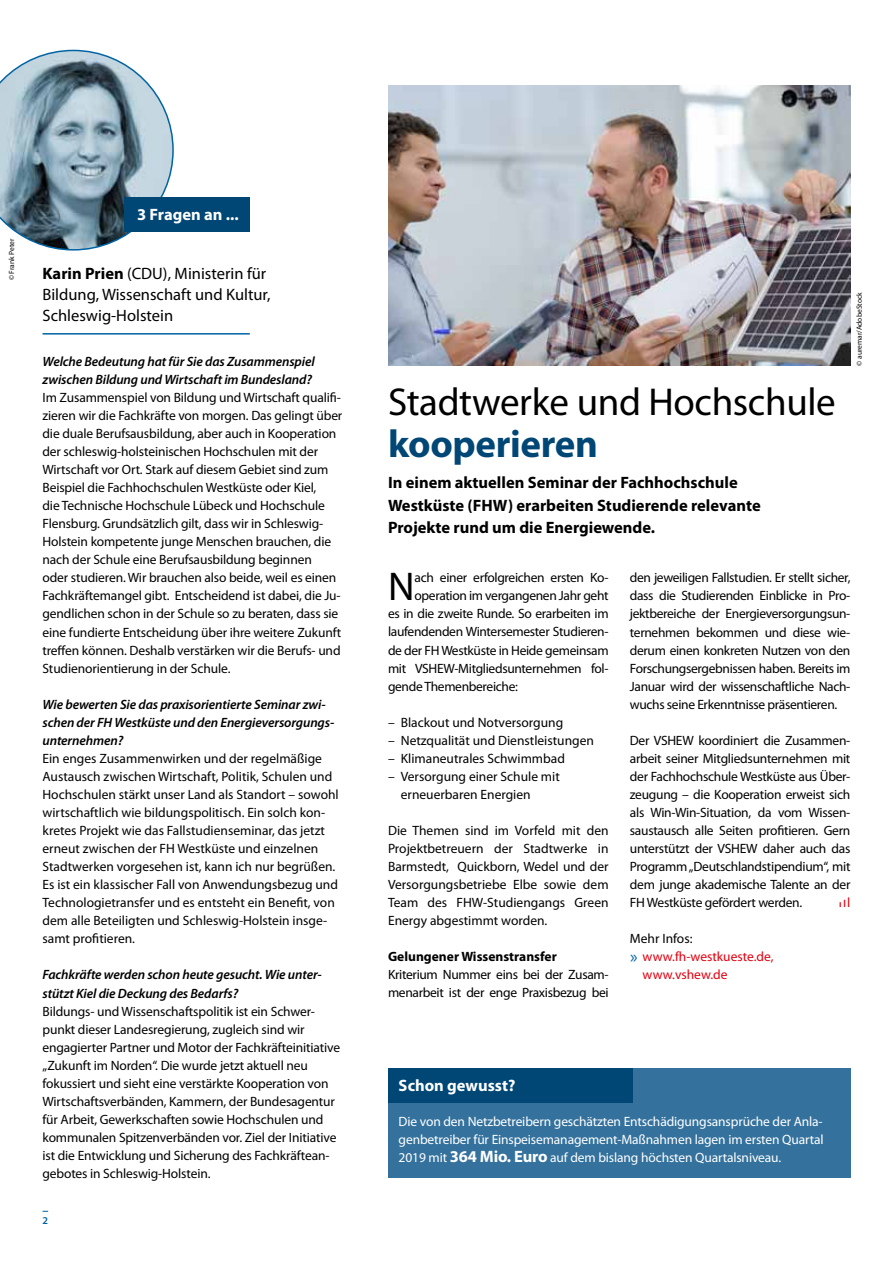
<style>
.page{position:relative;width:893px;height:1263px;background:#fff}
.page>*{position:absolute;margin:0;border:0;box-sizing:border-box;transform-origin:0 0}
.t1{font:40.2px "Myriad Pro";color:#000}
.t2{font:39px "Myriad Pro";letter-spacing:-.01em;color:#000}
.t3{font:700 39px "Myriad Pro";letter-spacing:-.01em;color:#004776}
.t4{font:700 16.5px/22.5px "Myriad Pro";color:#000}
.t5{font:16.5px/21px "Myriad Pro";color:#000}
.t6{font:700 16.5px "Myriad Pro";color:#fff}
.t7{font:13.5px/18px "Myriad Pro";letter-spacing:-.01em;color:#000}
.t8{font:italic 600 13.5px/18px "Myriad Pro";letter-spacing:-.01em;color:#000}
.t9{font:13.5px/18px "Myriad Pro";letter-spacing:-.01em;color:#fff;text-align:justify}
.t10{font:13.5px "Myriad Pro";color:#e3000f}
.t11{font:700 13.5px "Myriad Pro";color:#000}
.t12{font:600 10.5px "Myriad Pro";color:#0063a3}
.t13{font:7.5px "Myriad Pro";color:#000}
.t14{font:6.75px "Myriad Pro";color:#e3000f;scale:2 1}
.s1{font-weight:700}
.s2{font-size:10.2px}
.s3{font-size:13.5px}
.s4{font-size:18px;color:#0063a3}
.s5{font-weight:700;font-size:16.5px}
</style>
<div class="page">
<div style="left:388px;top:1069px;width:462px;height:109px;background:#34729d"></div>
<div style="left:388px;top:1069px;width:244px;height:34px;background:#004776"></div>
<svg style="left:0;top:50px;width:174px;height:201px;background:#93a8b4"></svg>
<div style="left:124px;top:198px;width:126px;height:34px;background:#004776"></div>
<hr style="left:43px;top:333px;width:207px;height:2px;background:#0063a3">
<img style="left:388px;top:85px;width:463px;height:281px">
<p class="t13" style="left:7px;top:280px;width:43px;rotate:-90deg">© Frank Peter</p>
<p class="t6" style="left:137px;top:204px;width:103px">3 Fragen an ...</p>
<p class="t5" style="left:43px;top:262px;width:229px"><span class="s1">Karin Prien</span> (CDU), Ministerin für<br>Bildung, Wissenschaft und Kultur,<br>Schleswig-Holstein</p>
<p class="t8" style="left:43px;top:352px;width:274px">Welche Bedeutung hat für Sie das Zusammenspiel zwischen Bildung und Wirtschaft im Bundesland?</p>
<p class="t7" style="left:43px;top:388px;width:301px">Im Zusammenspiel von Bildung und Wirtschaft qualifi&shy;zieren wir die Fachkräfte von morgen. Das gelingt über die duale Berufsausbildung, aber auch in Kooperation der schleswig-holsteinischen Hochschulen mit der Wirtschaft vor Ort. Stark auf diesem Gebiet sind zum Beispiel die Fachhochschulen Westküste oder Kiel,<br>die Technische Hochschule Lübeck und Hochschule Flensburg. Grundsätzlich gilt, dass wir in Schleswig-Holstein kompetente junge Menschen brauchen, die nach der Schule eine Berufsausbildung beginnen<br>oder studieren. Wir brauchen also beide, weil es einen Fachkräftemangel gibt. Entscheidend ist dabei, die Ju&shy;gendlichen schon in der Schule so zu beraten, dass sie eine fundierte Entscheidung über ihre weitere Zukunft treffen können. Deshalb verstärken wir die Berufs- und Studienorientierung in der Schule.</p>
<p class="t8" style="left:43px;top:695px;width:293px">Wie bewerten Sie das praxisorientierte Seminar zwi&shy;schen der FH Westküste und den Energieversorgungs&shy;unternehmen?</p>
<p class="t7" style="left:43px;top:749px;width:298px">Ein enges Zusammenwirken und der regelmäßige Austausch zwischen Wirtschaft, Politik, Schulen und Hochschulen stärkt unser Land als Standort – sowohl wirtschaftlich wie bildungspolitisch. Ein solch kon&shy;kretes Projekt wie das Fallstudienseminar, das jetzt erneut zwischen der FH Westküste und einzelnen Stadtwerken vorgesehen ist, kann ich nur begrüßen.<br>Es ist ein klassischer Fall von Anwendungsbezug und Technologietransfer und es entsteht ein Benefit, von dem alle Beteiligten und Schleswig-Holstein insge&shy;samt profitieren.</p>
<p class="t8" style="left:43px;top:965px;width:281px">Fachkräfte werden schon heute gesucht. Wie unter&shy;stützt Kiel die Deckung des Bedarfs?</p>
<p class="t7" style="left:43px;top:1002px;width:299px">Bildungs- und Wissenschaftspolitik ist ein Schwer&shy;punkt dieser Landesregierung, zugleich sind wir engagierter Partner und Motor der Fachkräfteinitiative „Zukunft im Norden“. Die wurde jetzt aktuell neu fokussiert und sieht eine verstärkte Kooperation von Wirtschaftsverbänden, Kammern, der Bundesagentur für Arbeit, Gewerkschaften sowie Hochschulen und kommunalen Spitzenverbänden vor. Ziel der Initiative ist die Entwicklung und Sicherung des Fachkräftean&shy;gebotes in Schleswig-Holstein.</p>
<p class="t12" style="left:43px;top:1213px;width:7px">2</p>
<h2 class="t2" style="left:388px;top:378px;width:449px">Stadtwerke und Hochschule</h2>
<h2 class="t3" style="left:388px;top:419px;width:211px">kooperieren</h2>
<p class="t4" style="left:388px;top:471px;width:374px">In einem aktuellen Seminar der Fachhochschule<br>Westküste (FHW) erarbeiten Studierende relevante<br>Projekte rund um die Energiewende.</p>
<p class="t13" style="left:855px;top:366px;width:75px;rotate:-90deg">© auremar/AdobeStock</p>
<h1 class="t1" style="left:388px;top:562px;width:28px">N</h1>
<p class="t7" style="left:414px;top:569px;width:196px">ach einer erfolgreichen ersten Ko-</p>
<p class="t7" style="left:414px;top:587px;width:196px">operation im vergangenen Jahr geht</p>
<p class="t7" style="left:388px;top:605px;width:222px">es in die zweite Runde. So erarbeiten im</p>
<p class="t7" style="left:388px;top:623px;width:222px">laufendenden Wintersemester Studieren-</p>
<p class="t7" style="left:388px;top:641px;width:222px">de der FH Westküste in Heide gemeinsam</p>
<p class="t7" style="left:388px;top:659px;width:222px">mit VSHEW-Mitgliedsunternehmen fol-</p>
<p class="t7" style="left:388px;top:677px;width:131px">gende Themenbereiche:</p>
<p class="t7" style="left:388px;top:713px;width:177px">– Blackout und Notversorgung</p>
<p class="t7" style="left:388px;top:731px;width:207px">– Netzqualität und Dienstleistungen</p>
<p class="t7" style="left:388px;top:749px;width:179px">– Klimaneutrales Schwimmbad</p>
<p class="t7" style="left:401px;top:767px;width:161px;text-indent:-13px">– Versorgung einer Schule mit erneuerbaren Energien</p>
<p class="t7" style="left:388px;top:821px;width:222px;text-align:justify">Die Themen sind im Vorfeld mit den Projektbetreuern der Stadtwerke in Barmstedt, Quickborn, Wedel und der Versorgungsbetriebe Elbe sowie dem Team des FHW-Studiengangs Green Energy abgestimmt worden.</p>
<p class="t11" style="left:388px;top:948px;width:170px">Gelungener Wissenstransfer</p>
<p class="t7" style="left:388px;top:966px;width:222px">Kriterium Nummer eins bei der Zusam&shy;menarbeit ist der enge Praxisbezug bei</p>
<p class="t7" style="left:630px;top:569px;width:222px;text-align:justify">den jeweiligen Fallstudien. Er stellt sicher, dass die Studierenden Einblicke in Pro&shy;jektbereiche der Energieversorgungsun&shy;ternehmen bekommen und diese wie&shy;derum einen konkreten Nutzen von den Forschungsergebnissen haben. Bereits im Januar wird der wissenschaftliche Nach&shy;wuchs seine Erkenntnisse präsentieren.</p>
<p class="t7" style="left:630px;top:731px;width:222px;text-align:justify">Der VSHEW koordiniert die Zusammen&shy;arbeit seiner Mitgliedsunternehmen mit der Fachhochschule Westküste aus Über&shy;zeugung – die Kooperation erweist sich als Win-Win-Situation, da vom Wissen&shy;saustausch alle Seiten profitieren. Gern unterstützt der VSHEW daher auch das Programm „Deutschlandstipendium“, mit dem junge akademische Talente an der FH Westküste gefördert werden.</p>
<p class="t14" style="left:839px;top:901px;width:7px">l<span class="s2">l</span> <span class="s3">l</span></p>
<p class="t7" style="left:630px;top:929px;width:64px">Mehr Infos:</p>
<p class="t10" style="left:630px;top:948px;width:145px"><span class="s4">»</span> www.fh-westkueste.de,</p>
<p class="t10" style="left:643px;top:966px;width:86px">www.vshew.de</p>
<p class="t6" style="left:399px;top:1074px;width:118px">Schon gewusst?</p>
<p class="t9" style="left:399px;top:1112px;width:426px">Die von den Netzbetreibern geschätzten Entschädigungsansprüche der Anla&shy;genbetreiber für Einspeisemanagement-Maßnahmen lagen im ersten Quartal 2019 mit <span class="s5">364 Mio. Euro</span> auf dem bislang höchsten Quartalsniveau.</p>
</div>
